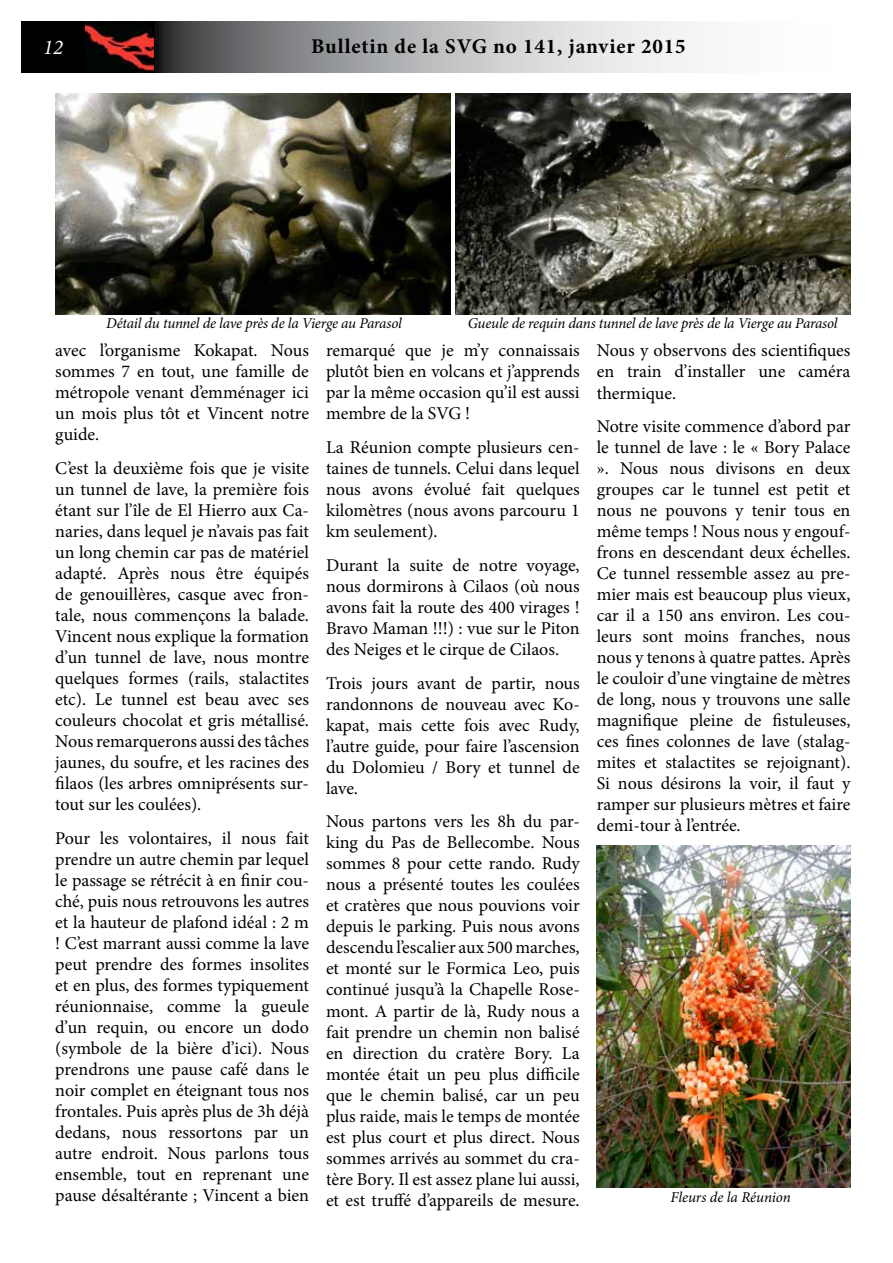
<style>
.page{position:relative;width:893px;height:1263px;background:#fff}
.page>*{position:absolute;margin:0;border:0;box-sizing:border-box;transform-origin:0 0}
.t1{font:700 21px "Minion Pro";letter-spacing:.04em;color:#000}
.t2{font:italic 21px "Minion Pro";color:#fff}
.t3{font:18px/21px "Minion Pro";color:#000;text-align:justify}
.t4{font:italic 15px "Minion Pro";letter-spacing:-.015em;color:#000}
</style>
<div class="page">
<img style="left:455px;top:94px;width:395px;height:221px">
<img style="left:55px;top:94px;width:396px;height:221px">
<img style="left:597px;top:845px;width:253px;height:342px">
<svg style="left:21px;top:21px;width:674px;height:51px;background:#98999b"></svg>
<img style="left:85px;top:21px;width:68px;height:51px">
<p class="t2" style="left:43px;top:33px;width:22px">12</p>
<p class="t1" style="left:311px;top:32px;width:376px">Bulletin de la SVG no 141, janvier 2015</p>
<p class="t4" style="left:106px;top:313px;width:297px">Détail du tunnel de lave près de la Vierge au Parasol</p>
<p class="t4" style="left:468px;top:313px;width:371px">Gueule de requin dans tunnel de lave près de la Vierge au Parasol</p>
<p class="t3" style="left:55px;top:340px;width:255px">avec l’organisme Kokapat. Nous sommes 7 en tout, une famille de métropole venant d’emménager ici un mois plus tôt et Vincent notre guide.</p>
<p class="t3" style="left:55px;top:458px;width:255px">C’est la deuxième fois que je visite un tunnel de lave, la première fois étant sur l’île de El Hierro aux Ca&shy;naries, dans lequel je n’avais pas fait un long chemin car pas de matériel adapté. Après nous être équipés de genouillères, casque avec fron&shy;tale, nous commençons la balade.<br>Vincent nous explique la formation d’un tunnel de lave, nous montre quelques formes (rails, stalactites etc). Le tunnel est beau avec ses couleurs chocolat et gris métallisé.<br>Nous remarquerons aussi des tâches jaunes, du soufre, et les racines des filaos (les arbres omniprésents sur&shy;tout sur les coulées).</p>
<p class="t3" style="left:55px;top:828px;width:255px">Pour les volontaires, il nous fait prendre un autre chemin par lequel le passage se rétrécit à en finir cou&shy;ché, puis nous retrouvons les autres et la hauteur de plafond idéal : 2 m ! C’est marrant aussi comme la lave peut prendre des formes insolites et en plus, des formes typiquement réunionnaise, comme la gueule d’un requin, ou encore un dodo (symbole de la bière d’ici). Nous prendrons une pause café dans le noir complet en éteignant tous nos frontales. Puis après plus de 3h déjà dedans, nous ressortons par un autre endroit. Nous parlons tous ensemble, tout en reprenant une pause désaltérante ; Vincent a bien</p>
<p class="t3" style="left:326px;top:340px;width:255px">remarqué que je m’y connaissais plutôt bien en volcans et j’apprends par la même occasion qu’il est aussi membre de la SVG !</p>
<p class="t3" style="left:326px;top:437px;width:255px">La Réunion compte plusieurs cen&shy;taines de tunnels. Celui dans lequel nous avons évolué fait quelques kilomètres (nous avons parcouru 1 km seulement).</p>
<p class="t3" style="left:326px;top:555px;width:255px">Durant la suite de notre voyage, nous dormirons à Cilaos (où nous avons fait la route des 400 virages !<br>Bravo Maman !!!) : vue sur le Piton des Neiges et le cirque de Cilaos.</p>
<p class="t3" style="left:326px;top:672px;width:255px">Trois jours avant de partir, nous randonnons de nouveau avec Ko&shy;kapat, mais cette fois avec Rudy, l’autre guide, pour faire l’ascension du Dolomieu / Bory et tunnel de lave.</p>
<p class="t3" style="left:326px;top:811px;width:255px">Nous partons vers les 8h du par&shy;king du Pas de Bellecombe. Nous sommes 8 pour cette rando. Rudy nous a présenté toutes les coulées et cratères que nous pouvions voir depuis le parking. Puis nous avons descendu l’escalier aux 500 marches, et monté sur le Formica Leo, puis continué jusqu’à la Chapelle Rose&shy;mont. A partir de là, Rudy nous a fait prendre un chemin non balisé en direction du cratère Bory. La montée était un peu plus difficile que le chemin balisé, car un peu plus raide, mais le temps de montée est plus court et plus direct. Nous sommes arrivés au sommet du cra&shy;tère Bory. Il est assez plane lui aussi, et est truffé d’appareils de mesure.</p>
<p class="t3" style="left:597px;top:340px;width:255px">Nous y observons des scientifiques en train d’installer une caméra thermique.</p>
<p class="t3" style="left:597px;top:416px;width:255px">Notre visite commence d’abord par le tunnel de lave : le « Bory Palace ». Nous nous divisons en deux groupes car le tunnel est petit et nous ne pouvons y tenir tous en même temps ! Nous nous y engouf&shy;frons en descendant deux échelles.<br>Ce tunnel ressemble assez au pre&shy;mier mais est beaucoup plus vieux, car il a 150 ans environ. Les cou&shy;leurs sont moins franches, nous nous y tenons à quatre pattes. Après le couloir d’une vingtaine de mètres de long, nous y trouvons une salle magnifique pleine de fistuleuses, ces fines colonnes de lave (stalag&shy;mites et stalactites se rejoignant).<br>Si nous désirons la voir, il faut y ramper sur plusieurs mètres et faire demi-tour à l’entrée.</p>
<p class="t4" style="left:671px;top:1186px;width:122px">Fleurs de la Réunion</p>
</div>
